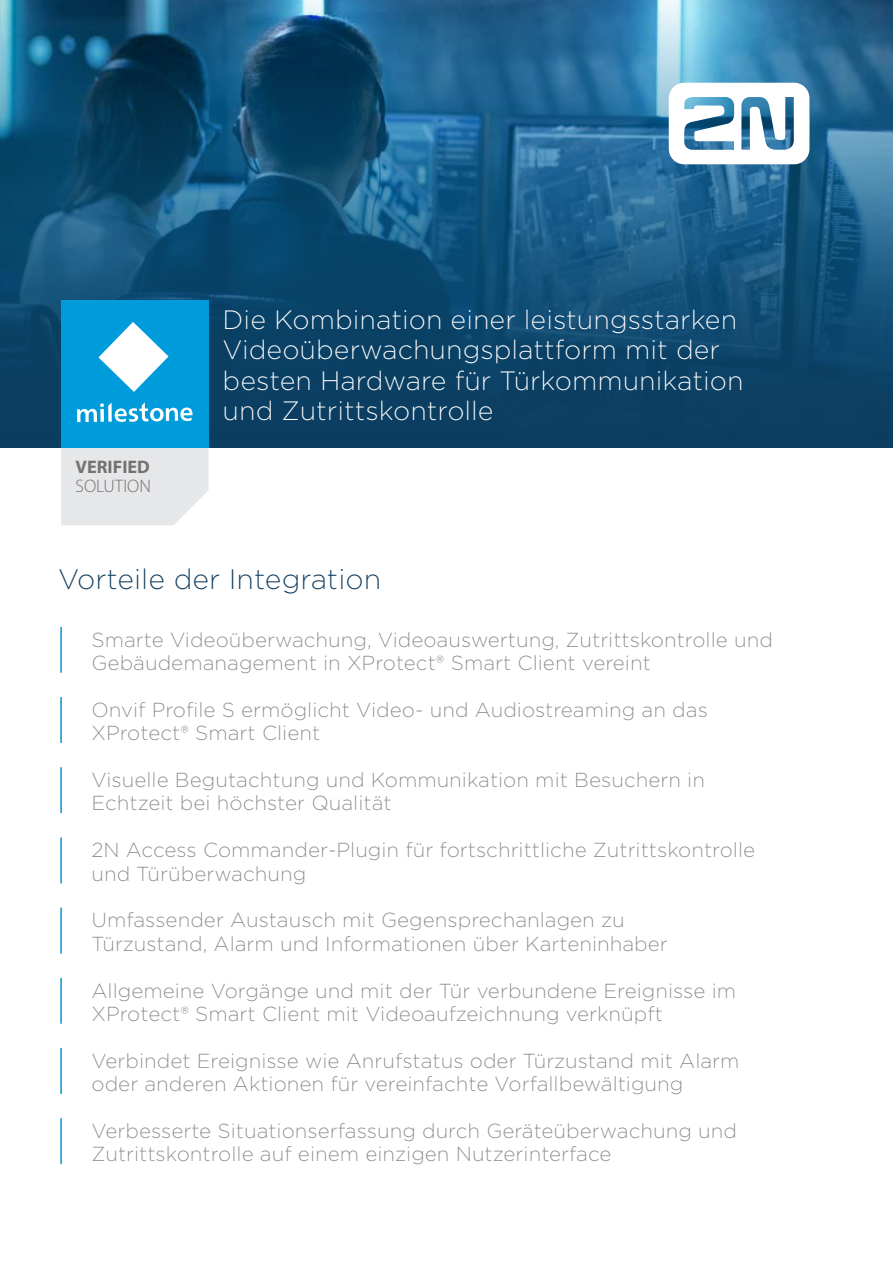
<style>
.page{position:relative;width:893px;height:1263px;background:#fff}
.page>*{position:absolute;margin:0;border:0;box-sizing:border-box;transform-origin:0 0}
.t1{font:200 27px "Gotham S Sm";color:#0d3a5c}
.t2{font:200 25.5px/30.6px "Gotham S Sm";color:#fff}
.t3{font:200 19.5px/23.4px "Gotham S Sm";color:#878787}
.t4{font:700 18.15px "Myriad Pro";color:#747273}
.t5{font:300 18.15px "Myriad Pro";color:#747273}
</style>
<div class="page">
<svg style="left:0;top:0;width:893px;height:448px;background:#17557b"></svg>
<svg style="left:669px;top:83px;width:140px;height:81px"></svg>
<hr style="left:60px;top:627px;width:2px;height:46px;background:#0096d6">
<hr style="left:60px;top:697px;width:2px;height:46px;background:#0096d6">
<hr style="left:60px;top:767px;width:2px;height:46px;background:#0096d6">
<hr style="left:60px;top:837px;width:2px;height:46px;background:#0096d6">
<hr style="left:60px;top:908px;width:2px;height:45px;background:#0096d6">
<div style="left:61px;top:448px;width:147px;height:77px;background:#e6e7e9"></div>
<div style="left:61px;top:300px;width:147px;height:148px;background:#009bda"></div>
<svg style="left:98px;top:322px;width:71px;height:70px"></svg>
<svg style="left:77px;top:402px;width:116px;height:20px"></svg>
<hr style="left:60px;top:1118px;width:2px;height:46px;background:#0096d6">
<hr style="left:60px;top:978px;width:2px;height:46px;background:#0096d6">
<hr style="left:60px;top:1048px;width:2px;height:46px;background:#0096d6">
<p class="t4" style="left:76px;top:455px;width:76px">VERIFIED</p>
<p class="t5" style="left:76px;top:475px;width:77px">SOLUTION</p>
<h2 class="t2" style="left:223px;top:303px;width:522px">Die Kombination einer leistungsstarken Videoüberwachungsplattform mit der besten Hardware für Türkommunikation und Zutrittskontrolle</h2>
<h1 class="t1" style="left:58px;top:562px;width:325px">Vorteile der Integration</h1>
<p class="t3" style="left:92px;top:627px;width:683px">Smarte Videoüberwachung, Videoauswertung, Zutrittskontrolle und<br>Gebäudemanagement in XProtect® Smart Client vereint</p>
<p class="t3" style="left:92px;top:697px;width:618px">Onvif Profile S ermöglicht Video- und Audiostreaming an das<br>XProtect® Smart Client</p>
<p class="t3" style="left:92px;top:767px;width:615px">Visuelle Begutachtung und Kommunikation mit Besuchern in<br>Echtzeit bei höchster Qualität</p>
<p class="t3" style="left:92px;top:838px;width:665px">2N Access Commander-Plugin für fortschrittliche Zutrittskontrolle und Türüberwachung</p>
<p class="t3" style="left:92px;top:908px;width:578px">Umfassender Austausch mit Gegensprechanlagen zu<br>Türzustand, Alarm und Informationen über Karteninhaber</p>
<p class="t3" style="left:92px;top:978px;width:646px">Allgemeine Vorgänge und mit der Tür verbundene Ereignisse im<br>XProtect® Smart Client mit Videoaufzeichnung verknüpft</p>
<p class="t3" style="left:92px;top:1048px;width:650px">Verbindet Ereignisse wie Anrufstatus oder Türzustand mit Alarm oder anderen Aktionen für vereinfachte Vorfallbewältigung</p>
<p class="t3" style="left:92px;top:1118px;width:647px">Verbesserte Situationserfassung durch Geräteüberwachung und<br>Zutrittskontrolle auf einem einzigen Nutzerinterface</p>
</div>
